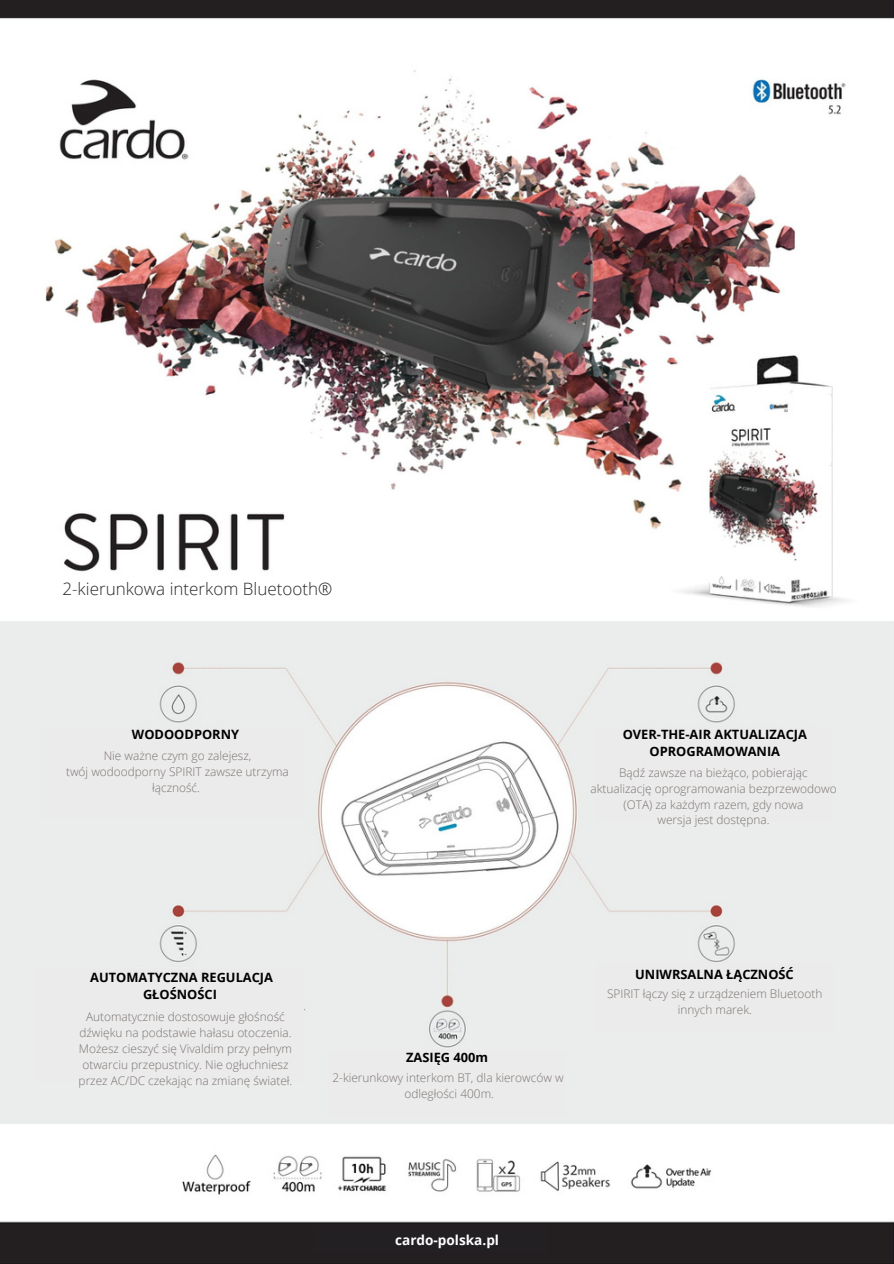
<style>
.page{position:relative;width:894px;height:1264px;background:#fff}
.page>*{position:absolute;margin:0;border:0;box-sizing:border-box;transform-origin:0 0}
.t1{font:300 16.95px "Open Sans";color:#2b2827}
.t2{font:700 13.65px "Open Sans";color:#fff}
.t3{font:700 12.9px/17.1px "Open Sans";color:#000;text-align:center}
.t4{font:300 11.85px/15.8px "Open Sans";color:#7a7370;text-align:center}
</style>
<div class="page">
<img style="left:0;top:0;width:893px;height:1263px">
<div style="left:52px;top:578px;width:234px;height:40px;background:#fff"></div>
<div style="left:41px;top:727px;width:263px;height:91px;background:#ebebeb"></div>
<div style="left:35px;top:967px;width:269px;height:114px;background:#ebebeb"></div>
<div style="left:596px;top:963px;width:237px;height:68px;background:#ebebeb"></div>
<div style="left:328px;top:1051px;width:238px;height:65px;background:#ebebeb"></div>
<div style="left:594px;top:727px;width:238px;height:95px;background:#ebebeb"></div>
<div style="left:314px;top:1227px;width:232px;height:26px;background:#222022"></div>
<p class="t1" style="left:62px;top:576px;width:271px">2-kierunkowa interkom Bluetooth®</p>
<p class="t3" style="left:132px;top:725px;width:109px">WODOODPORNY</p>
<p class="t3" style="left:622px;top:725px;width:186px">OVER-THE-AIR AKTUALIZACJA<br>OPROGRAMOWANIA</p>
<p class="t4" style="left:104px;top:747px;width:149px">Nie ważne czym go zalejesz,</p>
<p class="t4" style="left:66px;top:763px;width:224px">twój wodoodporny SPIRIT zawsze utrzyma łączność.</p>
<p class="t4" style="left:619px;top:764px;width:190px">Bądź zawsze na bieżąco, pobierając</p>
<p class="t4" style="left:590px;top:780px;width:248px">aktualizację oprogramowania bezprzewodowo (OTA) za każdym razem, gdy nowa</p>
<p class="t4" style="left:657px;top:811px;width:114px">wersja jest dostępna.</p>
<p class="t3" style="left:90px;top:968px;width:184px">AUTOMATYCZNA REGULACJA</p>
<p class="t3" style="left:635px;top:965px;width:160px">UNIWRSALNA ŁĄCZNOŚĆ</p>
<p class="t3" style="left:143px;top:985px;width:75px">GŁOŚNOŚCI</p>
<p class="t4" style="left:607px;top:985px;width:217px">SPIRIT łączy się z urządzeniem Bluetooth innych marek.</p>
<p class="t4" style="left:79px;top:1008px;width:215px">Automatycznie dostosowuje głośność dźwięku na podstawie hałasu otoczenia.<br>Możesz cieszyć się Vivaldim przy pełnym otwarciu przepustnicy. Nie ogłuchniesz przez AC/DC czekając na zmianę świateł.</p>
<p class="t3" style="left:406px;top:1048px;width:83px">ZASIĘG 400m</p>
<p class="t4" style="left:332px;top:1069px;width:233px">2-kierunkowy interkom BT, dla kierowców w odległości 400m.</p>
<p class="t2" style="left:395px;top:1230px;width:105px">cardo-polska.pl</p>
</div>
